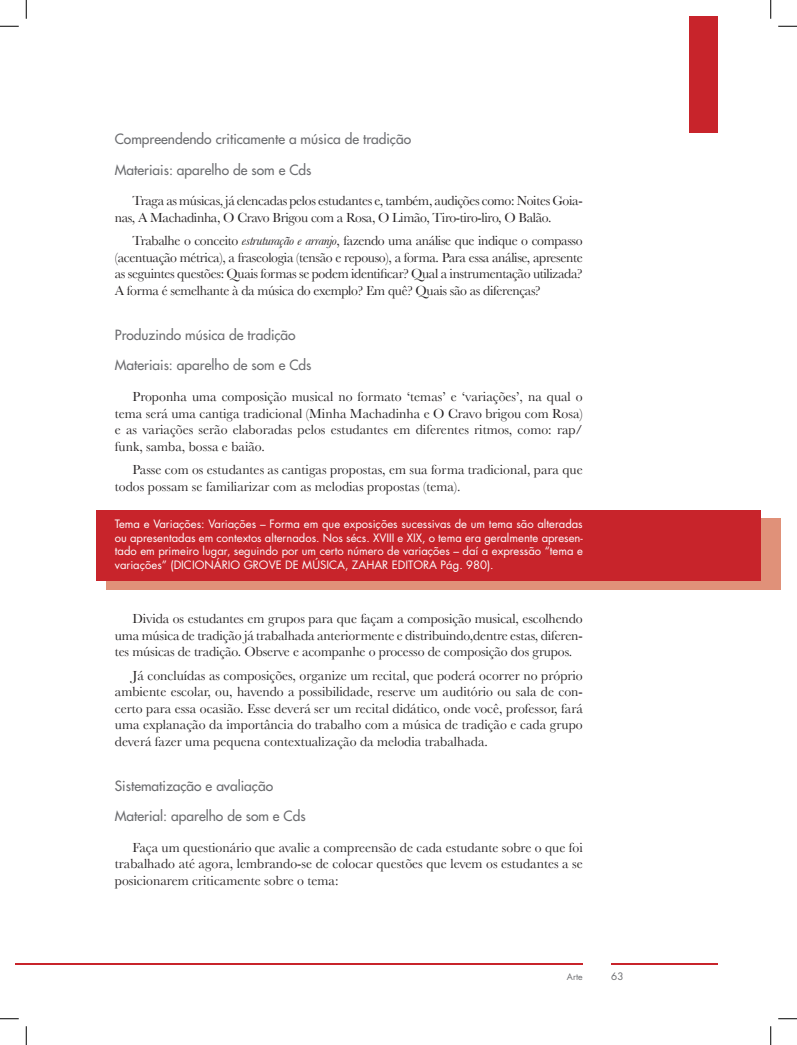
<style>
.page{position:relative;width:797px;height:1045px;background:#fff}
.page>*{position:absolute;margin:0;border:0;box-sizing:border-box;transform-origin:0 0}
.t1{font:13.75px/16.5px "Baskerville";color:#231f20;text-align:justify}
.t2{font:500 13.75px "Futura Std";color:#6c6d70}
.t3{font:13.75px/16.5px "Baskerville";letter-spacing:-.025em;color:#231f20}
.t4{font:11.25px/13.5px "Futura Std";color:#fff;text-align:justify}
.t5{font:10px "Futura Std";color:#6c6d70}
.t6{font:8.75px "Futura Std";color:#6c6d70}
.s1{font-style:italic}
</style>
<div class="page">
<svg style="left:16px;top:963px;width:10px;height:2px"></svg>
<hr style="left:26px;top:963px;width:557px;height:2px;background:#c8242b">
<hr style="left:611px;top:963px;width:106px;height:2px;background:#c8242b">
<div style="left:689px;top:16px;width:28px;height:117px;background:#c8242b"></div>
<div style="left:107px;top:518px;width:674px;height:71px;background:#e09179"></div>
<div style="left:96px;top:510px;width:664px;height:70px;background:#c8242b"></div>
<svg style="left:0;top:25px;width:19px;height:2px"></svg>
<svg style="left:778px;top:25px;width:19px;height:2px"></svg>
<svg style="left:0;top:1018px;width:19px;height:1px"></svg>
<svg style="left:778px;top:1018px;width:19px;height:1px"></svg>
<svg style="left:25px;top:0;width:2px;height:19px"></svg>
<svg style="left:25px;top:1026px;width:2px;height:19px"></svg>
<svg style="left:770px;top:0;width:1px;height:19px"></svg>
<svg style="left:770px;top:1026px;width:1px;height:19px"></svg>
<p class="t2" style="left:115px;top:130px;width:298px">Compreendendo criticamente a música de tradição</p>
<p class="t2" style="left:115px;top:161px;width:198px">Materiais: aparelho de som e Cds</p>
<p class="t3" style="left:115px;top:192px;width:469px;text-indent:18px">Traga as músicas, já elencadas pelos estudantes e, também, audições como: Noites Goia&shy;nas, A Machadinha, O Cravo Brigou com a Rosa, O Limão, Tiro-tiro-liro, O Balão.</p>
<p class="t1" style="left:115px;top:232px;width:469px;text-indent:18px">Trabalhe o conceito <span class="s1">estruturação e arranjo</span>, fazendo uma análise que indique o compasso (acentuação métrica), a fraseologia (tensão e repouso), a forma. Para essa análise, apresente as seguintes questões: Quais formas se podem identificar? Qual a instrumentação utilizada?<br>A forma é semelhante à da música do exemplo? Em quê? Quais são as diferenças?</p>
<p class="t2" style="left:115px;top:326px;width:182px">Produzindo música de tradição</p>
<p class="t2" style="left:115px;top:357px;width:198px">Materiais: aparelho de som e Cds</p>
<p class="t1" style="left:115px;top:388px;width:469px;text-indent:18px">Proponha uma composição musical no formato ‘temas’ e ‘variações’, na qual o tema será uma cantiga tradicional (Minha Machadinha e O Cravo brigou com Rosa) e as variações serão elaboradas pelos estudantes em diferentes ritmos, como: rap/ funk, samba, bossa e baião.</p>
<p class="t1" style="left:115px;top:461px;width:469px;text-indent:18px">Passe com os estudantes as cantigas propostas, em sua forma tradicional, para que todos possam se familiarizar com as melodias propostas (tema).</p>
<p class="t4" style="left:115px;top:517px;width:469px">Tema e Variações: Variações – Forma em que exposições sucessivas de um tema são alteradas ou apresentadas em contextos alternados. Nos sécs. XVIII e XIX, o tema era geralmente apresen&shy;tado em primeiro lugar, seguindo por um certo número de variações – daí a expressão “tema e variações” (DICIONÁRIO GROVE DE MÚSICA, ZAHAR EDITORA Pág. 980).</p>
<p class="t1" style="left:115px;top:610px;width:469px;text-indent:18px">Divida os estudantes em grupos para que façam a composição musical, escolhendo uma música de tradição já trabalhada anteriormente e distribuindo,dentre estas, diferen&shy;tes músicas de tradição. Observe e acompanhe o processo de composição dos grupos.</p>
<p class="t1" style="left:115px;top:667px;width:469px;text-indent:18px">Já concluídas as composições, organize um recital, que poderá ocorrer no próprio ambiente escolar, ou, havendo a possibilidade, reserve um auditório ou sala de con&shy;certo para essa ocasião. Esse deverá ser um recital didático, onde você, professor, fará uma explanação da importância do trabalho com a música de tradição e cada grupo deverá fazer uma pequena contextualização da melodia trabalhada.</p>
<p class="t2" style="left:115px;top:777px;width:160px">Sistematização e avaliação</p>
<p class="t2" style="left:115px;top:807px;width:192px">Material: aparelho de som e Cds</p>
<p class="t1" style="left:115px;top:839px;width:469px;text-indent:18px">Faça um questionário que avalie a compreensão de cada estudante sobre o que foi trabalhado até agora, lembrando-se de colocar questões que levem os estudantes a se posicionarem criticamente sobre o tema:</p>
<p class="t6" style="left:567px;top:971px;width:17px">Arte</p>
<p class="t5" style="left:611px;top:970px;width:14px">63</p>
</div>
